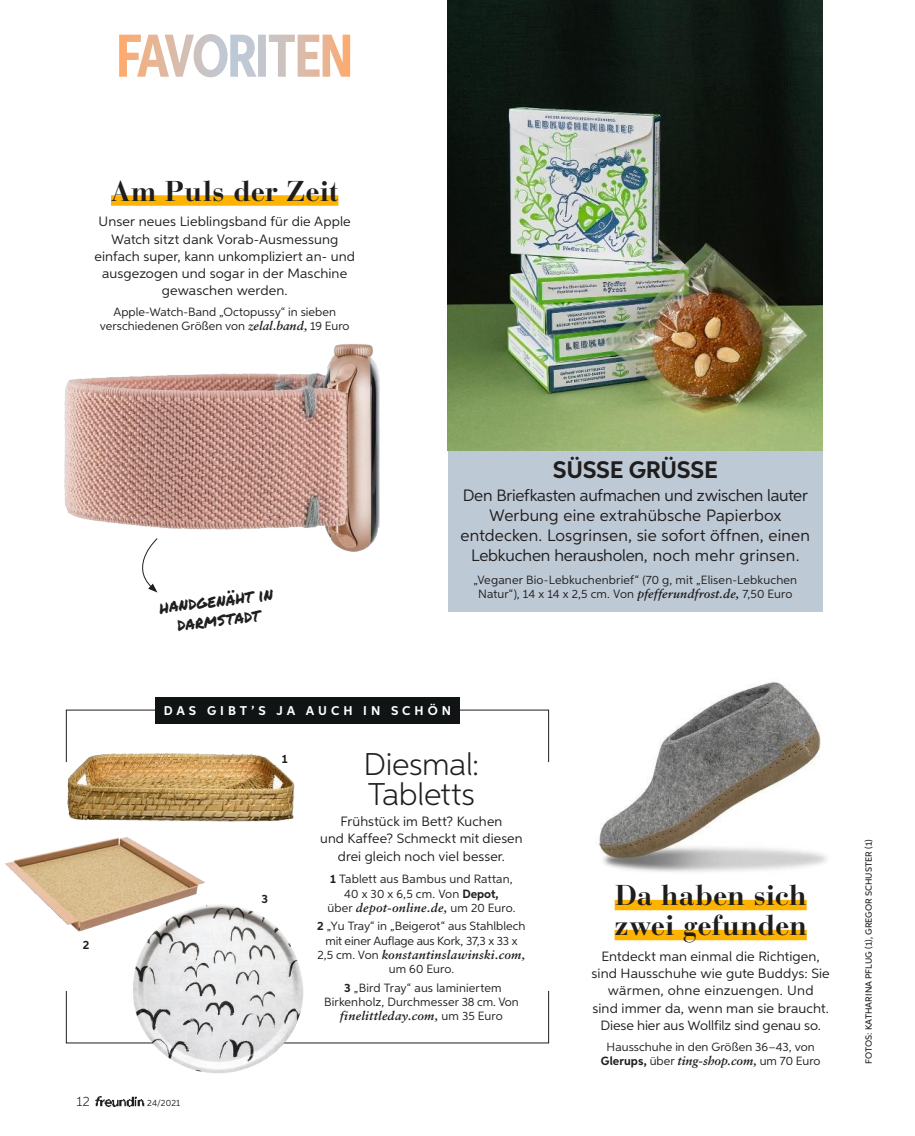
<style>
.page{position:relative;width:915px;height:1136px;background:#fff}
.page>*{position:absolute;margin:0;border:0;box-sizing:border-box;transform-origin:0 0}
.t1{font:300 31.5px/30px "Aspira";letter-spacing:-.01em;color:#201d1d}
.t2{font:700 28.5px/30px "Bauer Bodoni LT";letter-spacing:.005em;color:#201d1d}
.t3{font:700 24px "Aspira";letter-spacing:-.015em;color:#201d1d}
.t4{font:18px/19.5px "Permanent Marker";color:#201d1d;text-align:center;scale:.9 1}
.t5{font:16.5px/20.2px "Aspira";letter-spacing:.005em;color:#201d1d;text-align:center}
.t6{font:13.5px/17.2px "Aspira";letter-spacing:.01em;color:#201d1d;text-align:center}
.t7{font:300 13.5px "Aspira";color:#201d1d}
.t8{font:700 12.75px "Aspira";letter-spacing:.31em;color:#fff}
.t9{font:italic 700 12.3px "Sabon LT";letter-spacing:.015em;color:#201d1d}
.t10{font:italic 700 12.3px "Sabon LT";letter-spacing:-.005em;color:#201d1d}
.t11{font:12px/14.2px "Aspira";letter-spacing:.005em;color:#201d1d;text-align:center}
.t12{font:700 12px "Aspira";color:#201d1d}
.t13{font:500 9px "Aspira";color:#201d1d}
.t14{font:9px "Aspira";letter-spacing:.005em;color:#201d1d}
.s1{font-family:"Sabon LT";font-weight:700;font-style:italic;font-size:12.3px}
.s2{font-weight:700}
.s3{font-family:"Aspira";font-weight:400;font-style:normal;font-size:12px}
.s4{font-family:"Aspira";font-style:normal;font-size:12px}
</style>
<div class="page">
<img style="left:599px;top:682px;width:228px;height:229px">
<img style="left:64px;top:344px;width:316px;height:208px">
<img style="left:5px;top:837px;width:200px;height:95px">
<div style="left:155px;top:696px;width:304px;height:27px;background:#111415"></div>
<img style="left:448px;top:0;width:374px;height:451px">
<img style="left:119px;top:890px;width:197px;height:183px">
<img style="left:65px;top:709px;width:240px;height:113px">
<svg style="left:128px;top:537px;width:30px;height:55px"></svg>
<div style="left:448px;top:451px;width:374px;height:160px;background:#bec9d6"></div>
<div style="left:111px;top:195px;width:227px;height:11px;background:#feb300"></div>
<div style="left:614px;top:899px;width:192px;height:11px;background:#feb300"></div>
<div style="left:614px;top:929px;width:192px;height:11px;background:#feb300"></div>
<svg style="left:119px;top:34px;width:231px;height:43px"></svg>
<img style="left:95px;top:1096px;width:49px;height:9px">
<h2 class="t2" style="left:111px;top:176px;width:229px">Am Puls der Zeit</h2>
<p class="t6" style="left:94px;top:213px;width:262px">Unser neues Lieblingsband für die Apple Watch sitzt dank Vorab-Ausmessung einfach super, kann unkompliziert an- und ausgezogen und sogar in der Maschine gewaschen werden.</p>
<p class="t11" style="left:100px;top:304px;width:251px">Apple-Watch-Band „Octopussy“ in sieben verschiedenen Größen von <span class="s1">zelal.band,</span> 19 Euro</p>
<p class="t12" style="left:83px;top:937px;width:8px">2</p>
<h3 class="t4" style="left:158px;top:597px;width:128px;rotate:-7deg">handgenäht in darmstadt</h3>
<h3 class="t3" style="left:552px;top:455px;width:166px">SÜSSE GRÜSSE</h3>
<h3 class="t5" style="left:460px;top:484px;width:350px">Den Briefkasten aufmachen und zwischen lauter Werbung eine extrahübsche Papierbox entdecken. Losgrinsen, sie sofort öffnen, einen Lebkuchen herausholen, noch mehr grinsen.</h3>
<p class="t11" style="left:473px;top:572px;width:325px">„Veganer Bio-Lebkuchenbrief“ (70 g, mit „Elisen-Lebkuchen<br>Natur“), 14 x 14 x 2,5 cm. Von <span class="s1">pfefferundfrost.de,</span> 7,50 Euro</p>
<p class="t8" style="left:164px;top:703px;width:289px">DAS GIBT’S JA AUCH IN SCHÖN</p>
<h1 class="t1" style="left:363px;top:747px;width:117px">Diesmal:<br>Tabletts</h1>
<p class="t6" style="left:320px;top:812px;width:204px">Frühstück im Bett? Kuchen<br>und Kaffee? Schmeckt mit diesen drei gleich noch viel besser.</p>
<p class="t11" style="left:330px;top:871px;width:184px"><span class="s2">1</span> Tablett aus Bambus und Rattan,<br>40 x 30 x 6,5 cm. Von <span class="s2">Depot,</span></p>
<p class="t9" style="left:327px;top:900px;width:189px"><span class="s3">über</span> depot-online.de, <span class="s3">um 20 Euro.</span></p>
<p class="t11" style="left:317px;top:918px;width:210px"><span class="s2">2</span> „Yu Tray“ in „Beigerot“ aus Stahlblech mit einer Auflage aus Kork, 37,3 x 33 x</p>
<p class="t9" style="left:317px;top:947px;width:209px"><span class="s3">2,5 cm. Von</span> konstantinslawinski.com,</p>
<p class="t11" style="left:344px;top:959px;width:159px;line-height:18.5px">um 60 Euro.<br><span class="s2">3</span> „Bird Tray“ aus laminiertem</p>
<p class="t11" style="left:324px;top:994px;width:196px">Birkenholz, Durchmesser 38 cm. Von</p>
<p class="t9" style="left:340px;top:1008px;width:164px">finelittleday.com, <span class="s3">um 35 Euro</span></p>
<p class="t12" style="left:282px;top:752px;width:7px">1</p>
<p class="t12" style="left:261px;top:890px;width:8px">3</p>
<h2 class="t2" style="left:614px;top:880px;width:194px">Da haben sich zwei gefunden</h2>
<p class="t6" style="left:591px;top:947px;width:240px">Entdeckt man einmal die Richtigen, sind Hausschuhe wie gute Buddys: Sie wärmen, ohne einzuengen. Und<br>sind immer da, wenn man sie braucht.<br>Diese hier aus Wollfilz sind genau so.</p>
<p class="t11" style="left:606px;top:1038px;width:209px">Hausschuhe in den Größen 36–43, von</p>
<p class="t10" style="left:600px;top:1052px;width:221px"><span class="s4">Glerups,</span> <span class="s3">über</span> ting-shop.com, <span class="s3">um 70 Euro</span></p>
<p class="t7" style="left:77px;top:1092px;width:15px">12</p>
<p class="t14" style="left:147px;top:1097px;width:34px">24/2021</p>
<p class="t13" style="left:862px;top:1063px;width:226px;rotate:-90deg">FOTOS: KATHARINA PFLUG (1), GREGOR SCHUSTER (1)</p>
</div>
